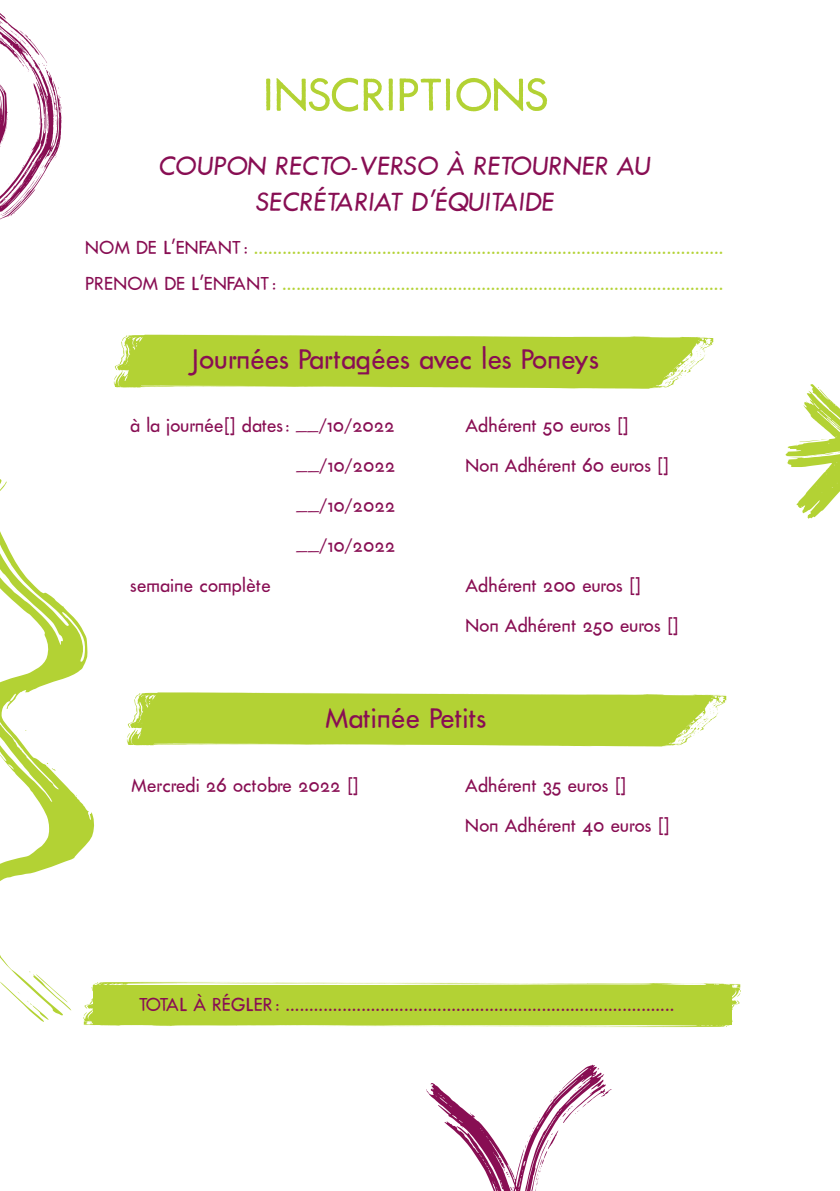
<style>
.page{position:relative;width:840px;height:1191px;background:#fff}
.page>*{position:absolute;margin:0;border:0;box-sizing:border-box;transform-origin:0 0}
.t1{font:50px "Futura Renner";color:#b3d234}
.t2{font:30px "Futura Renner";color:#880e53}
.t3{font:28px/36px "Futura Renner";color:#880e53;text-align:center}
.t4{font:20px/40px "Futura Renner";color:#880e53}
.t5{font:20px/36px "Futura Renner";color:#b3d234}
.s1{color:#880e53}
</style>
<div class="page">
<svg style="left:114px;top:335px;width:599px;height:53px;background:#bad647"></svg>
<svg style="left:83px;top:981px;width:657px;height:46px"></svg>
<div style="left:93px;top:984px;width:638px;height:40px;background:#b3d234"></div>
<svg style="left:426px;top:1064px;width:185px;height:127px"></svg>
<svg style="left:785px;top:384px;width:54px;height:135px"></svg>
<svg style="left:0;top:13px;width:62px;height:207px"></svg>
<svg style="left:0;top:479px;width:94px;height:543px"></svg>
<svg style="left:127px;top:692px;width:599px;height:54px;background:#bbd74a"></svg>
<p class="t1" style="left:263px;top:66px;width:287px">INSCRIPTIONS</p>
<p class="t3" style="left:158px;top:147px;width:497px">COUPON RECTO-VERSO À RETOURNER AU<br>SECRÉTARIAT D’ÉQUITAIDE</p>
<p class="t5" style="left:85px;top:229px;width:639px"><span class="s1">NOM DE L’ENFANT :</span> ...................................................................................................<br><span class="s1">PRENOM DE L’ENFANT :</span> .............................................................................................</p>
<p class="t2" style="left:190px;top:342px;width:410px">Journées Partagées avec les Poneys</p>
<p class="t4" style="left:130px;top:405px;width:266px;text-align:right">à la journée[] dates: __/10/2022 __/10/2022</p>
<p class="t4" style="left:296px;top:485px;width:100px">__/10/2022</p>
<p class="t4" style="left:296px;top:525px;width:100px">__/10/2022</p>
<p class="t4" style="left:130px;top:565px;width:142px">semaine complète</p>
<p class="t4" style="left:465px;top:405px;width:205px">Adhérent 50 euros []<br>Non Adhérent 60 euros []</p>
<p class="t4" style="left:465px;top:565px;width:215px">Adhérent 200 euros []<br>Non Adhérent 250 euros []</p>
<p class="t2" style="left:325px;top:701px;width:162px">Matinée Petits</p>
<p class="t4" style="left:131px;top:765px;width:229px">Mercredi 26 octobre 2022 []</p>
<p class="t4" style="left:465px;top:765px;width:206px">Adhérent 35 euros []<br>Non Adhérent 40 euros []</p>
<p class="t4" style="left:139px;top:984px;width:537px">TOTAL À RÉGLER : ..................................................................................</p>
</div>
